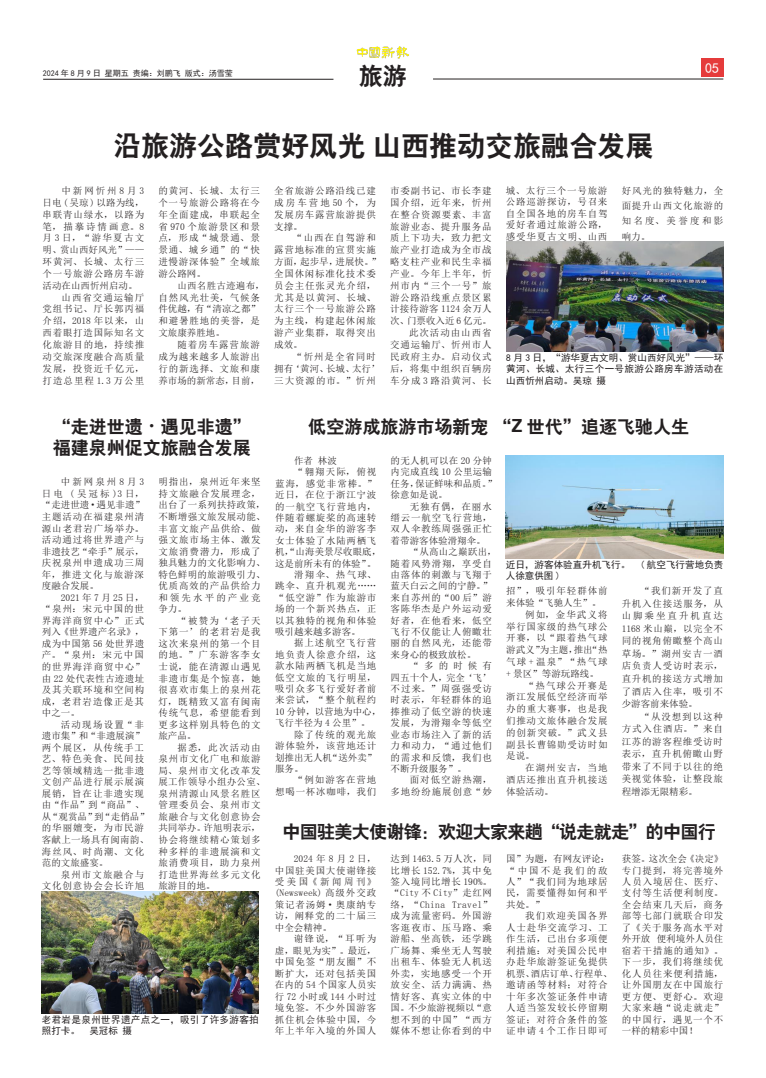
<style>
.page{position:relative;width:766px;height:1078px;background:#fff}
.page>*{position:absolute;margin:0;border:0;box-sizing:border-box;transform-origin:0 0}
.标题28{font:28px "jdchjt";color:#231f20}
.t1{font:24px "jdchjt";color:#231f20}
.标题18{font:18px/21.6px "jdchjt";color:#231f20}
.标题18-2{font:18px "jdchjt";letter-spacing:-.04em;color:#231f20}
.t2{font:14px "Sim Hei";color:#fff}
.正文{font:9.5px/11.5px "Sim Sun";letter-spacing:.08em;color:#231f20;text-align:justify}
.图注{font:9.5px/11.4px "Sim Hei";letter-spacing:.01em;color:#231f20;text-align:justify}
.正文-2{font:9.5px/11.8px "Sim Sun";letter-spacing:.025em;color:#231f20}
.正文-3{font:9.5px/11.4px "Sim Sun";letter-spacing:.02em;color:#231f20}
.图注-2{font:9.5px/11.4px "Sim Hei";letter-spacing:.04em;color:#231f20}
.正文-4{font:9.5px/11.8px "Sim Sun";letter-spacing:.1em;color:#231f20}
.t3{font:8px "Sim Hei";color:#231f20}
.s1{font-family:"FZDHTK GBK1 0"}
</style>
<div class="page">
<div style="left:700px;top:58px;width:23px;height:19px;background:#e53b3b"></div>
<img style="left:356px;top:46px;width:53px;height:13px">
<hr style="left:433px;top:79px;width:290px;height:1px;background:#231f20">
<hr style="left:43px;top:79px;width:290px;height:1px;background:#231f20">
<img style="left:506px;top:241px;width:217px;height:110px">
<img style="left:42px;top:891px;width:217px;height:121px">
<img style="left:505px;top:455px;width:218px;height:103px">
<p class="t3" style="left:43px;top:69px;width:191px">2024 年 8 月 9 日 星期五 责编：刘鹏飞 版式：汤雪莹</p>
<p class="t1" style="left:359px;top:64px;width:49px">旅游</p>
<p class="t2" style="left:704px;top:61px;width:15px">05</p>
<p class="标题28" style="left:113px;top:131px;width:541px">沿旅游公路赏好风光山西推动交旅融合发展</p>
<p class="正文" style="left:43px;top:185px;width:103px;line-height:11.8px;text-indent:19px">中新网忻州8月3日电 ( 吴琼 ) 以路为线，串联青山绿水，以路为笔，描摹诗情画意。8月 3 日，“游华夏古文明、赏山西好风光”——环黄河、长城、太行三个一号旅游公路房车游活动在山西忻州启动。</p>
<p class="正文" style="left:43px;top:291px;width:103px;line-height:11.8px;text-indent:19px">山西省交通运输厅党组书记、厅长郭丙福介绍，2018 年以来，山西着眼打造国际知名文化旅游目的地，持续推动交旅深度融合高质量发展，投资近千亿元，打造总里程 1.3 万公里</p>
<p class="正文" style="left:158px;top:185px;width:103px;line-height:11.8px">的黄河、长城、太行三个一号旅游公路将在今年全面建成，串联起全省 970 个旅游景区和景点，形成“城景通、景景通、城乡通”的“快进慢游深体验”全域旅游公路网。</p>
<p class="正文-2" style="left:158px;top:279px;width:108px;text-indent:19px">山西名胜古迹遍布，自然风光壮美，气候条件优越，有“清凉之都”和避暑胜地的美誉，是文旅康养胜地。</p>
<p class="正文" style="left:158px;top:338px;width:103px;line-height:11.8px;text-indent:19px">随着房车露营旅游成为越来越多人旅游出行的新选择、文旅和康养市场的新常态，目前，</p>
<p class="正文" style="left:274px;top:185px;width:103px;line-height:11.8px">全省旅游公路沿线已建成房车营地50个，为发展房车露营旅游提供支撑。</p>
<p class="正文" style="left:274px;top:232px;width:108px;line-height:11.8px;text-align:left;text-indent:19px">“山西在自驾游和露营地标准的宣贯实施方面，起步早，进展快。”全国休闲标准化技术委员会主任张灵光介绍，尤其是以黄河、长城、太行三个一号旅游公路为主线，构建起休闲旅游产业集群，取得突出成效。</p>
<p class="正文-4" style="left:274px;top:350px;width:108px;text-indent:19px">“忻州是全省同时拥有‘黄河、长城、太行’三大资源的市。”忻州</p>
<p class="正文" style="left:390px;top:185px;width:103px;line-height:11.8px">市委副书记、市长李建国介绍，近年来，忻州在整合资源要素、丰富旅游业态、提升服务品质上下功夫，致力把文旅产业打造成为全市战略支柱产业和民生幸福产业。今年上半年，忻州市内“三个一号”旅游公路沿线重点景区累计接待游客 1124 余万人次、门票收入近 6 亿元。</p>
<p class="正文" style="left:390px;top:327px;width:103px;line-height:11.8px;text-indent:19px">此次活动由山西省交通运输厅、忻州市人民政府主办。启动仪式后，将集中组织百辆房车分成 3 路沿黄河、长</p>
<p class="正文" style="left:505px;top:185px;width:103px">城、太行三个一号旅游公路巡游探访，号召来自全国各地的房车自驾爱好者通过旅游公路，感受华夏古文明、山西</p>
<p class="正文" style="left:621px;top:183px;width:103px;line-height:15.2px">好风光的独特魅力，全面提升山西文化旅游的知名度、美誉度和影响力。</p>
<p class="图注" style="left:506px;top:351px;width:218px">8 月 3 日，“游华夏古文明、赏山西好风光”——环黄河、长城、太行三个一号旅游公路房车游活动在山西忻州启动。吴琼 摄</p>
<p class="标题18" style="left:53px;top:415px;width:199px"><span class="s1">“</span>走进世遗<span class="s1">·</span>遇见非遗<span class="s1">”</span>福建泉州促文旅融合发展</p>
<p class="标题18" style="left:308px;top:415px;width:382px">低空游成旅游市场新宠 <span class="s1">“Z</span> 世代<span class="s1">”</span>追逐飞驰人生</p>
<p class="正文" style="left:294px;top:454px;width:44px">作者 林波</p>
<p class="正文" style="left:275px;top:466px;width:108px;text-align:left;text-indent:19px">“翱翔天际，俯视蓝海，感觉非常棒。”近日，在位于浙江宁波的一航空飞行营地内，伴随着螺旋桨的高速转动，来自金华的游客李女士体验了水陆两栖飞机，“山海美景尽收眼底，这是前所未有的体验”。</p>
<p class="正文" style="left:275px;top:568px;width:103px;text-indent:19px">滑翔伞、热气球、跳伞、直升机观光…… “低空游”作为旅游市场的一个新兴热点，正以其独特的视角和体验吸引越来越多游客。</p>
<p class="正文" style="left:275px;top:637px;width:108px;text-align:left;text-indent:19px">据上述航空飞行营地负责人徐意介绍，这款水陆两栖飞机是当地低空文旅的飞行明星，吸引众多飞行爱好者前来尝试，“整个航程约<br>10 分钟，以营地为中心，飞行半径为 4 公里”。</p>
<p class="正文" style="left:275px;top:728px;width:103px;text-indent:19px">除了传统的观光旅游体验外，该营地还计划推出无人机“送外卖”服务。</p>
<p class="正文" style="left:275px;top:774px;width:103px;text-align:right">“例如游客在营地<br>想喝一杯冰咖啡，我们</p>
<p class="正文-3" style="left:390px;top:454px;width:108px">的无人机可以在 20 分钟内完成直线 10 公里运输任务，保证鲜味和品质。”徐意如是说。</p>
<p class="正文" style="left:390px;top:500px;width:103px;text-indent:19px">无独有偶，在丽水缙云一航空飞行营地，双人伞教练周强强正忙着带游客体验滑翔伞。</p>
<p class="正文" style="left:390px;top:546px;width:108px;text-align:left;text-indent:19px">“从高山之巅跃出，随着风势滑翔，享受自由落体的刺激与飞翔于蓝天白云之间的宁静。”来自苏州的“00 后”游客陈华杰是户外运动爱好者，在他看来，低空飞行不仅能让人俯瞰壮丽的自然风光，还能带来身心的极致放松。</p>
<p class="正文" style="left:390px;top:660px;width:103px;text-indent:19px">“多的时候有四五十个人，完全‘飞’不过来。”周强强受访时表示，年轻群体的追捧推动了低空游的快速发展，为滑翔伞等低空业态市场注入了新的活力和动力，“通过他们的需求和反馈，我们也不断升级服务”。</p>
<p class="正文" style="left:390px;top:774px;width:103px;text-align:right">面对低空游热潮，<br>多地纷纷施展创意“妙</p>
<p class="正文" style="left:42px;top:476px;width:104px;text-indent:19px">中新网泉州8月3日电 (吴冠标)3日，“走进世遗·遇见非遗”主题活动在福建泉州清源山老君岩广场举办。活动通过将世界遗产与非遗技艺“牵手”展示，庆祝泉州申遗成功三周年，推进文化与旅游深度融合发展。</p>
<p class="正文" style="left:42px;top:591px;width:104px;text-indent:19px">2021 年 7 月 25 日，“泉州：宋元中国的世界海洋商贸中心”正式列入《世界遗产名录》，成为中国第 56 处世界遗产。“泉州：宋元中国的世界海洋商贸中心”由 22 处代表性古迹遗址及其关联环境和空间构成，老君岩造像正是其中之一。</p>
<p class="正文" style="left:42px;top:718px;width:109px;text-align:left;text-indent:19px">活动现场设置“非遗市集”和“非遗展演”两个展区，从传统手工艺、特色美食、民间技艺等领域精选一批非遗文创产品进行展示展演展销，旨在让非遗实现由“作品”到“商品”、从“观赏品”到“走俏品”的华丽嬗变，为市民游客献上一场具有闽南韵、海丝风、时尚潮、文化范的文旅盛宴。</p>
<p class="正文" style="left:42px;top:868px;width:104px;text-align:right">泉州市文旅融合与<br>文化创意协会会长许旭</p>
<p class="正文" style="left:158px;top:476px;width:108px;text-align:left">明指出，泉州近年来坚持文旅融合发展理念，出台了一系列扶持政策，不断增强文旅发展动能、丰富文旅产品供给、做强文旅市场主体、激发文旅消费潜力，形成了独具魅力的文化影响力、特色鲜明的旅游吸引力、优质高效的产品供给力和领先水平的产业竞争力。</p>
<p class="正文" style="left:158px;top:614px;width:104px;text-indent:19px">“被赞为‘老子天下第一’的老君岩是我这次来泉州的第一个目的地。”广东游客李女士说，能在清源山遇见非遗市集是个惊喜，她很喜欢市集上的泉州花灯，既精致又富有闽南传统气息，希望能看到更多这样别具特色的文旅产品。</p>
<p class="正文" style="left:158px;top:741px;width:108px;text-align:left;text-indent:19px">据悉，此次活动由泉州市文化广电和旅游局、泉州市文化改革发展工作领导小组办公室、泉州清源山风景名胜区管理委员会、泉州市文旅融合与文化创意协会共同举办。许旭明表示，协会将继续精心策划多种多样的非遗展演和文旅消费项目，助力泉州打造世界海丝多元文化旅游目的地。</p>
<p class="图注" style="left:505px;top:558px;width:219px">近日，游客体验直升机飞行。　( 航空飞行营地负责人徐意供图 )</p>
<p class="正文" style="left:506px;top:585px;width:103px;line-height:11.8px">招”，吸引年轻群体前来体验“飞驰人生”。</p>
<p class="正文" style="left:506px;top:608px;width:103px;line-height:11.8px;text-indent:19px">例如，金华武义将举行国家级的热气球公开赛，以“跟着热气球游武义”为主题，推出“热气球 + 温泉”“热气球+ 景区”等游玩路线。</p>
<p class="正文" style="left:506px;top:679px;width:103px;line-height:11.8px;text-indent:19px">“热气球公开赛是浙江发展低空经济而举办的重大赛事，也是我们推动文旅体融合发展的创新突破。”武义县副县长曹锦勋受访时如是说。</p>
<p class="正文" style="left:506px;top:761px;width:103px;line-height:11.8px;text-indent:19px">在湖州安吉，当地酒店还推出直升机接送体验活动。</p>
<p class="正文" style="left:621px;top:584px;width:103px;line-height:12.5px;text-indent:19px">“我们新开发了直升机入住接送服务，从山脚乘坐直升机直达1168 米山巅，以完全不同的视角俯瞰整个高山草场。”湖州安吉一酒店负责人受访时表示，直升机的接送方式增加了酒店入住率，吸引不少游客前来体验。</p>
<p class="正文" style="left:621px;top:709px;width:103px;line-height:12.5px;text-indent:19px">“从没想到以这种方式入住酒店。”来自江苏的游客程维受访时表示，直升机俯瞰山野带来了不同于以往的绝美视觉体验，让整段旅程增添无限精彩。</p>
<p class="标题18-2" style="left:282px;top:822px;width:434px">中国驻美大使谢锋<span class="s1">：</span>欢迎大家来趟<span class="s1">“</span>说走就走<span class="s1">”</span>的中国行</p>
<p class="正文" style="left:275px;top:852px;width:103px;text-indent:19px">2024年8月2日，中国驻美国大使谢锋接受美国《新闻周刊》(Newsweek) 高级外交政策记者汤姆·奥康纳专访，阐释党的二十届三中全会精神。</p>
<p class="正文" style="left:275px;top:932px;width:103px;text-indent:19px">谢锋说，“耳听为虚，眼见为实”。最近，中国免签“朋友圈”不断扩大，还对包括美国在内的 54 个国家人员实行 72 小时或 144 小时过境免签。不少外国游客抓住机会体验中国，今年上半年入境的外国人</p>
<p class="正文" style="left:621px;top:852px;width:103px">获签。这次全会《决定》专门提到，将完善境外人员入境居住、医疗、支付等生活便利制度。全会结束几天后，商务部等七部门就联合印发了《关于服务高水平对外开放 便利境外人员住宿若干措施的通知》。下一步，我们将继续优化人员往来便利措施，让外国朋友在中国旅行更方便、更舒心。欢迎大家来趟“说走就走”的中国行，遇见一个不一样的精彩中国！</p>
<p class="正文" style="left:390px;top:852px;width:103px">达到 1463.5 万人次，同比增长 152.7%，其中免签入境同比增长 190%。“City 不 City”走红网络，“China Travel”成为流量密码。外国游客逛夜市、压马路、乘游船、坐高铁，还学跳广场舞、乘坐无人驾驶出租车、体验无人机送外卖，实地感受一个开放安全、活力满满、热情好客、真实立体的中国。不少旅游视频以“意想不到的中国”“西方媒体不想让你看到的中</p>
<p class="正文" style="left:506px;top:852px;width:105px;text-align:left">国”为题，有网友评论：“中国不是我们的敌人”“我们同为地球居民，需要懂得如何和平共处。”</p>
<p class="正文" style="left:506px;top:910px;width:108px;text-align:left;text-indent:19px">我们欢迎美国各界人士赴华交流学习、工作生活，已出台多项便利措施：对美国公民申办赴华旅游签证免提供机票、酒店订单、行程单、邀请函等材料；对符合十年多次签证条件申请人适当签发较长停留期签证；对符合条件的签证申请 4 个工作日即可</p>
<p class="图注-2" style="left:42px;top:1013px;width:218px">老君岩是泉州世界遗产点之一，吸引了许多游客拍照打卡。　吴冠标 摄</p>
</div>
